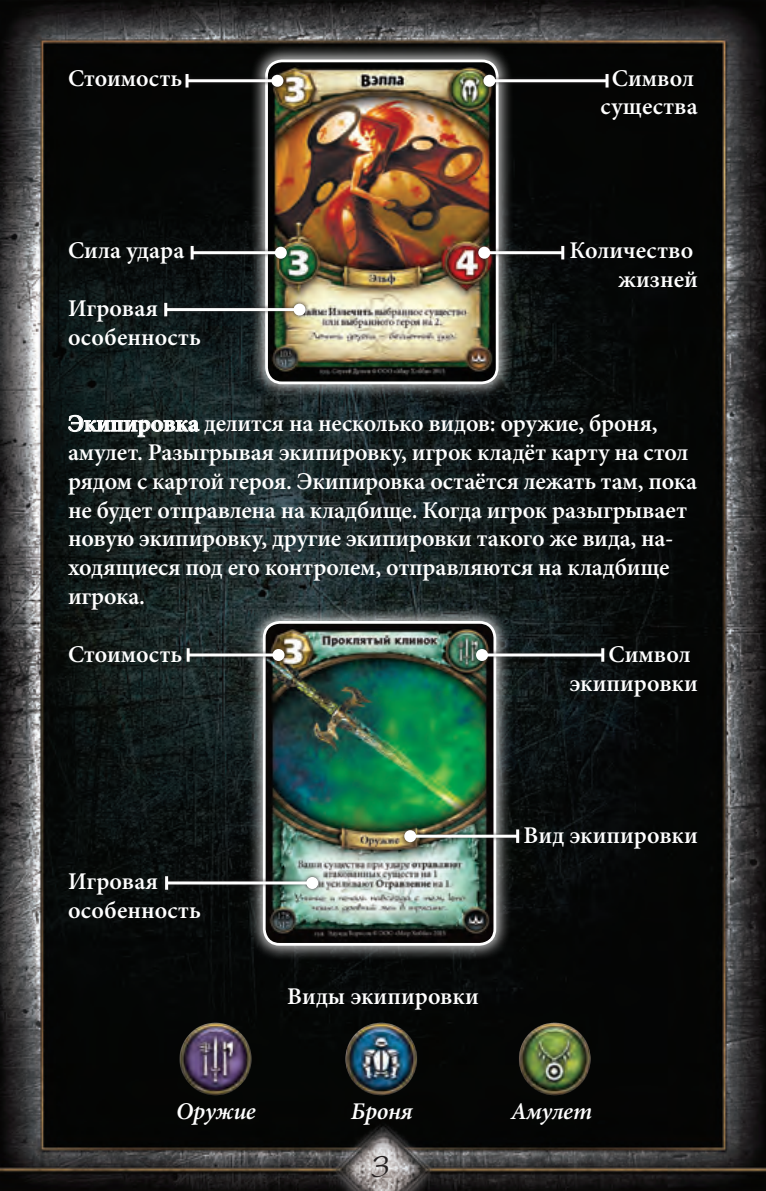
<style>
.page{position:relative;width:766px;height:1191px;background:#fff}
.page>*{position:absolute;margin:0;border:0;box-sizing:border-box;transform-origin:0 0}
.t1{font:36px "Present Script cyr";color:#231f20}
.t2{font:600 24px/28.8px "Minion Pro";letter-spacing:-.005em;color:#fff}
.t3{font:italic 600 24px "Minion Pro";letter-spacing:-.01em;color:#fff}
.t4{font:600 24px "Minion Pro";letter-spacing:.015em;color:#fff}
.s1{font-weight:700}
</style>
<div class="page">
<img style="left:0;top:0;width:765px;height:1191px">
<svg style="left:68px;top:415px;width:132px;height:22px;background:#505858"></svg>
<div style="left:250px;top:44px;width:263px;height:355px;background:#fff;opacity:.75"></div>
<img style="left:266px;top:61px;width:231px;height:322px">
<div style="left:265px;top:60px;width:233px;height:324px;border:3px solid #fff;border-radius:15px"></div>
<div style="left:474px;top:242px;width:94px;height:21px;background:#231f20;opacity:.8"></div>
<hr style="left:484px;top:251px;width:78px;height:3px;background:#fff">
<div style="left:478px;top:247px;width:12px;height:12px;background:#fff;border-radius:50%"></div>
<svg style="left:561px;top:246px;width:3px;height:13px"></svg>
<div style="left:479px;top:70px;width:133px;height:22px;background:#231f20;opacity:.8"></div>
<hr style="left:489px;top:79px;width:118px;height:3px;background:#fff">
<div style="left:483px;top:75px;width:12px;height:12px;background:#fff;border-radius:50%"></div>
<svg style="left:605px;top:74px;width:3px;height:13px"></svg>
<div style="left:181px;top:70px;width:106px;height:22px;background:#231f20;opacity:.8"></div>
<hr style="left:187px;top:79px;width:90px;height:3px;background:#fff">
<div style="left:271px;top:75px;width:12px;height:12px;background:#fff;border-radius:50%"></div>
<svg style="left:185px;top:74px;width:3px;height:13px"></svg>
<div style="left:160px;top:299px;width:149px;height:21px;background:#231f20;opacity:.8"></div>
<hr style="left:166px;top:308px;width:133px;height:3px;background:#fff">
<div style="left:293px;top:303px;width:12px;height:12px;background:#fff;border-radius:50%"></div>
<svg style="left:164px;top:303px;width:3px;height:13px"></svg>
<div style="left:186px;top:242px;width:104px;height:21px;background:#231f20;opacity:.8"></div>
<hr style="left:192px;top:251px;width:89px;height:3px;background:#fff">
<div style="left:275px;top:247px;width:12px;height:12px;background:#fff;border-radius:50%"></div>
<svg style="left:190px;top:246px;width:3px;height:13px"></svg>
<div style="left:247px;top:605px;width:264px;height:356px;background:#fff;opacity:.75"></div>
<img style="left:264px;top:622px;width:230px;height:322px">
<div style="left:263px;top:621px;width:233px;height:324px;border:3px solid #fff;border-radius:15px"></div>
<div style="left:472px;top:644px;width:136px;height:22px;background:#231f20;opacity:.8"></div>
<hr style="left:482px;top:653px;width:120px;height:3px;background:#fff">
<div style="left:476px;top:649px;width:12px;height:12px;background:#fff;border-radius:50%"></div>
<hr style="left:601px;top:648px;width:3px;height:14px;background:#fff">
<div style="left:400px;top:825px;width:122px;height:22px;background:#231f20;opacity:.8"></div>
<hr style="left:410px;top:834px;width:107px;height:3px;background:#fff">
<div style="left:404px;top:830px;width:12px;height:12px;background:#fff;border-radius:50%"></div>
<hr style="left:516px;top:829px;width:3px;height:14px;background:#fff">
<div style="left:182px;top:644px;width:106px;height:22px;background:#231f20;opacity:.8"></div>
<hr style="left:188px;top:653px;width:90px;height:3px;background:#fff">
<div style="left:272px;top:649px;width:12px;height:12px;background:#fff;border-radius:50%"></div>
<hr style="left:186px;top:648px;width:3px;height:14px;background:#fff">
<div style="left:161px;top:872px;width:161px;height:21px;background:#231f20;opacity:.8"></div>
<hr style="left:166px;top:881px;width:146px;height:3px;background:#fff">
<div style="left:306px;top:877px;width:12px;height:12px;background:#fff;border-radius:50%"></div>
<svg style="left:165px;top:876px;width:3px;height:13px"></svg>
<img style="left:101px;top:1010px;width:558px;height:99px">
<p class="t2" style="left:68px;top:63px;width:116px">Стоимость</p>
<p class="t2" style="left:611px;top:63px;width:84px">Символ</p>
<p class="t4" style="left:600px;top:90px;width:99px">существа</p>
<p class="t2" style="left:68px;top:236px;width:118px">Сила удара</p>
<p class="t2" style="left:569px;top:236px;width:125px">Количество</p>
<p class="t2" style="left:618px;top:265px;width:81px">жизней</p>
<p class="t2" style="left:68px;top:294px;width:134px">Игровая особенность</p>
<p class="t2" style="left:68px;top:409px;width:630px"><span class="s1">Экипировка</span> делится на несколько видов: оружие, броня, амулет. Разыгрывая экипировку, игрок кладёт карту на стол рядом с картой героя. Экипировка остаётся лежать там, пока не будет отправлена на кладбище. Когда игрок разыгрывает новую экипировку, другие экипировки такого же вида, на&shy;ходящиеся под его контролем, отправляются на кладбище игрока.</p>
<p class="t2" style="left:68px;top:639px;width:116px">Стоимость</p>
<p class="t2" style="left:608px;top:639px;width:84px">Символ</p>
<p class="t2" style="left:569px;top:668px;width:130px">экипировки</p>
<p class="t2" style="left:68px;top:866px;width:134px">Игровая особенность</p>
<p class="t2" style="left:523px;top:821px;width:176px">Вид экипировки</p>
<p class="t2" style="left:287px;top:982px;width:193px">Виды экипировки</p>
<p class="t3" style="left:176px;top:1094px;width:81px">Оружие</p>
<p class="t3" style="left:350px;top:1094px;width:64px">Броня</p>
<p class="t3" style="left:510px;top:1094px;width:83px">Амулет</p>
<p class="t1" style="left:371px;top:1146px;width:22px">3</p>
</div>
